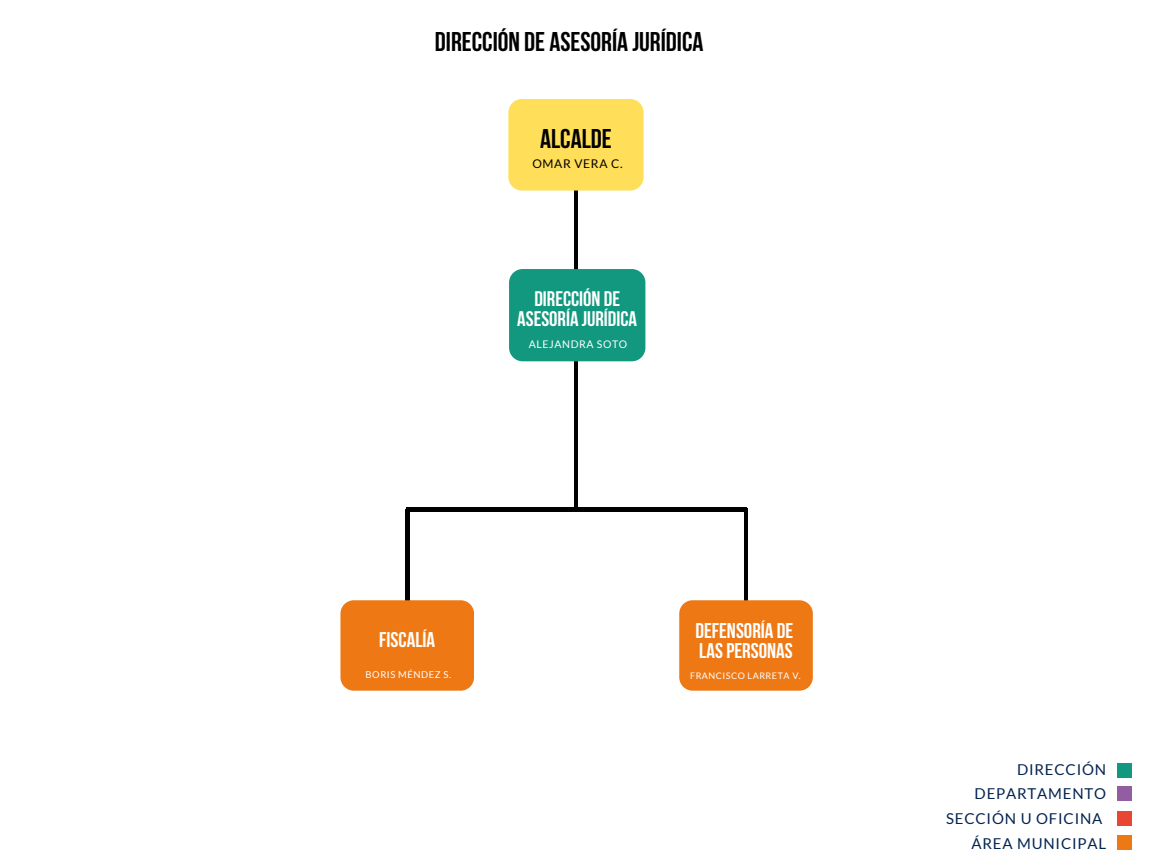
<style>
.page{position:relative;width:1152px;height:864px;background:#fff}
.page>*{position:absolute;margin:0;border:0;box-sizing:border-box;transform-origin:0 0}
.t1{font:700 27px "Bebas Neue";color:#000}
.t2{font:700 21.3px/20.2px "Bebas Neue";color:#fff}
.t3{font:700 21px/20.2px "Bebas Neue";color:#fff;text-align:center}
.t4{font:15px/24.8px "Lato";letter-spacing:.055em;color:#042450;text-align:right}
.t5{font:12px "Lato";letter-spacing:.055em;color:#000}
.t6{font:10.5px "Lato";letter-spacing:.055em;color:#fff}
.t7{font:9.45px "Lato";letter-spacing:.055em;color:#fff}
.t8{font:9px "Lato";letter-spacing:.055em;color:#fff}
</style>
<div class="page">
<hr style="left:575px;top:183px;width:3px;height:326px;background:#000">
<hr style="left:406px;top:509px;width:3px;height:99px;background:#000">
<div style="left:340px;top:600px;width:134px;height:91px;background:#ed7814;border-radius:13px"></div>
<div style="left:509px;top:269px;width:136px;height:92px;background:#11987f;border-radius:14px"></div>
<div style="left:508px;top:99px;width:136px;height:92px;background:#ffde59;border-radius:14px"></div>
<hr style="left:745px;top:508px;width:3px;height:99px;background:#000">
<hr style="left:406px;top:508px;width:341px;height:3px;background:#000">
<div style="left:679px;top:600px;width:134px;height:91px;background:#ed7814;border-radius:13px"></div>
<div style="left:1117px;top:786px;width:15px;height:15px;background:#925ea1"></div>
<div style="left:1117px;top:835px;width:15px;height:15px;background:#ed7814"></div>
<div style="left:1117px;top:811px;width:15px;height:15px;background:#e84533"></div>
<div style="left:1117px;top:763px;width:15px;height:14px;background:#11987f"></div>
<p class="t1" style="left:435px;top:30px;width:270px">DIRECCIÓN DE ASESORÍA JURÍDICA</p>
<h2 class="t1" style="left:540px;top:128px;width:73px">ALCALDE</h2>
<h3 class="t5" style="left:532px;top:157px;width:92px">OMAR VERA C.</h3>
<h3 class="t3" style="left:517px;top:290px;width:121px">DIRECCIÓN DE<br>ASESORÍA JURÍDICA</h3>
<h3 class="t6" style="left:529px;top:337px;width:100px">ALEJANDRA SOTO</h3>
<p class="t2" style="left:379px;top:631px;width:57px">FISCALÍA</p>
<h4 class="t7" style="left:366px;top:669px;width:87px">BORIS MÉNDEZ S.</h4>
<h6 class="t2" style="left:695px;top:622px;width:99px">DEFENSORÍA DE<br>LASPERSONAS</h6>
<h1 class="t8" style="left:690px;top:671px;width:112px">FRANCISCO LARRETA V.</h1>
<h5 class="t4" style="left:946px;top:756px;width:162px">DIRECCIÓN<br>DEPARTAMENTO<br>SECCIÓN U OFICINA<br>ÁREA MUNICIPAL</h5>
</div>
